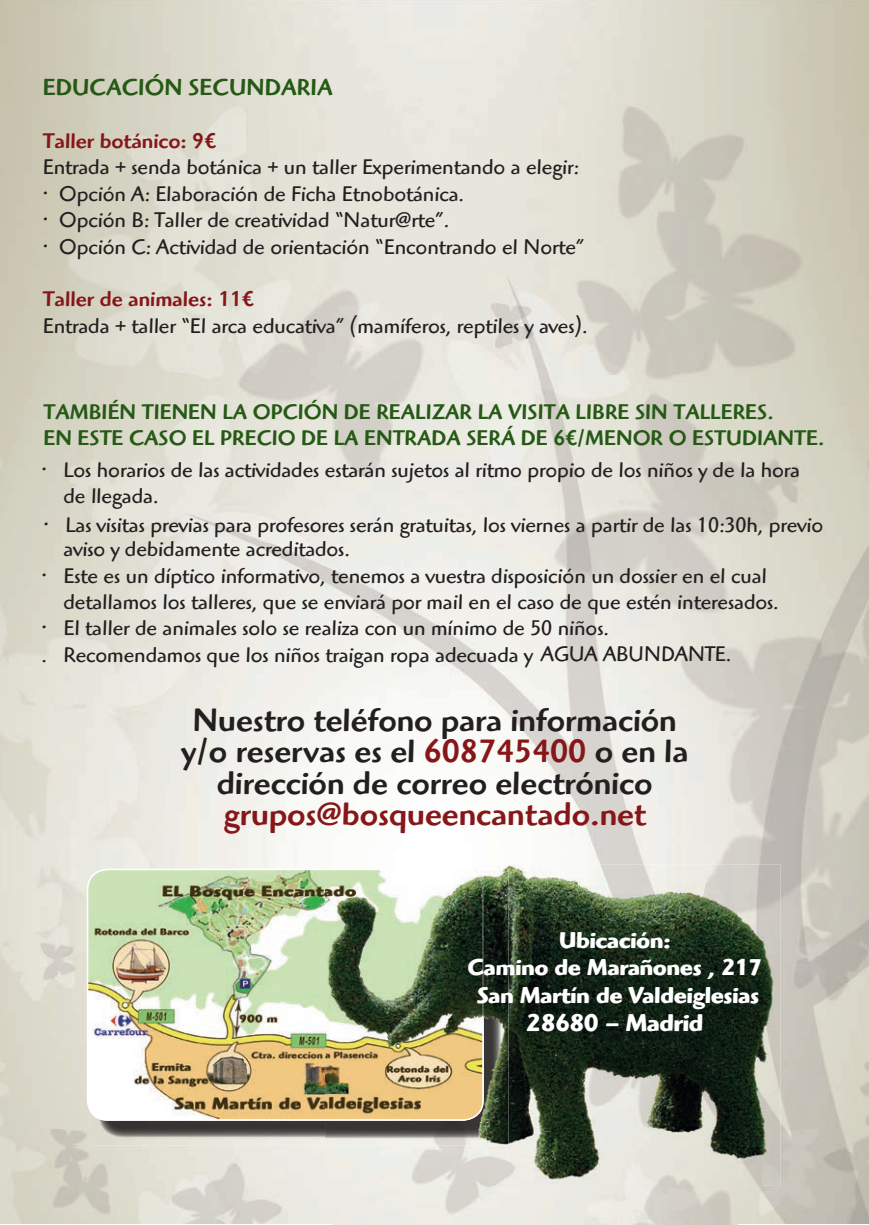
<style>
.page{position:relative;width:869px;height:1225px;background:#fff}
.page>*{position:absolute;margin:0;border:0;box-sizing:border-box;transform-origin:0 0}
.t1{font:500 33.6px/31.6px "Highlander Std";color:#231f20;text-align:center}
.t2{font:500 33.6px "Highlander Std";color:#861619}
.t3{font:700 25px "Highlander Std";letter-spacing:-.015em;color:#fff}
.t4{font:500 24px "Highlander Std";color:#255915}
.t5{font:700 23.6px/27.6px "Highlander Std";letter-spacing:-.02em;color:#fff;text-align:center}
.t6{font:22px/26.4px "Highlander Std";color:#231f20}
.t7{font:500 22px/26.4px "Highlander Std";color:#255915}
.t8{font:500 22px "Highlander Std";color:#861619}
.s1{color:#861619}
</style>
<div class="page">
<img style="left:737px;top:884px;width:131px;height:340px">
<img style="left:0;top:884px;width:131px;height:340px">
<img style="left:90px;top:1121px;width:235px;height:24px">
<img style="left:87px;top:869px;width:238px;height:252px">
<img style="left:325px;top:864px;width:455px;height:322px">
<img style="left:325px;top:869px;width:158px;height:252px">
<p class="t4" style="left:43px;top:73px;width:291px">EDUCACIÓN SECUNDARIA</p>
<p class="t8" style="left:43px;top:128px;width:175px">Taller botánico: 9€</p>
<p class="t6" style="left:43px;top:154px;width:537px">Entrada + senda botánica + un taller Experimentando a elegir:</p>
<p class="t6" style="left:43px;top:181px;width:423px">• Opción A: Elaboración de Ficha Etnobotánica.</p>
<p class="t6" style="left:43px;top:207px;width:408px">• Opción B: Taller de creatividad “Natur@rte”.</p>
<p class="t6" style="left:43px;top:233px;width:543px">• Opción C: Actividad de orientación “Encontrando el Norte”</p>
<p class="t8" style="left:43px;top:287px;width:212px">Taller de animales: 11€</p>
<p class="t6" style="left:43px;top:313px;width:546px">Entrada + taller “El arca educativa” (mamíferos, reptiles y aves).</p>
<p class="t7" style="left:43px;top:398px;width:782px">TAMBIÉN TIENEN LA OPCIÓN DE REALIZAR LA VISITA LIBRE SIN TALLERES.<br>EN ESTE CASO EL PRECIO DE LA ENTRADA SERÁ DE 6€/MENOR O ESTUDIANTE.</p>
<p class="t6" style="left:64px;top:457px;width:737px;text-indent:-22px">• Los horarios de las actividades estarán sujetos al ritmo propio de los niños y de la hora de llegada.</p>
<p class="t6" style="left:64px;top:536px;width:288px">aviso y debidamente acreditados.</p>
<p class="t6" style="left:64px;top:562px;width:716px;text-indent:-22px">• Este es un díptico informativo, tenemos a vuestra disposición un dossier en el cual detallamos los talleres, que se enviará por mail en el caso de que estén interesados.</p>
<p class="t6" style="left:42px;top:615px;width:691px">• El taller de animales solo se realiza con un mínimo de 50 niños.<br>. Recomendamos que los niños traigan ropa adecuada y AGUA ABUNDANTE.</p>
<p class="t6" style="left:43px;top:511px;width:781px">• Las visitas previas para profesores serán gratuitas, los viernes a partir de las 10:30h, previo</p>
<h1 class="t1" style="left:181px;top:704px;width:509px">Nuestro teléfono para información y/o reservas es el <span class="s1">608745400</span> o en la dirección de correo electrónico</h1>
<h1 class="t2" style="left:223px;top:795px;width:424px">grupos@bosqueencantado.net</h1>
<p class="t5" style="left:467px;top:926px;width:296px">Ubicación:<br>Camino de Marañones , 217<br>San Martín de Valdeiglesias</p>
<p class="t3" style="left:526px;top:1007px;width:179px">28680 – Madrid</p>
</div>
